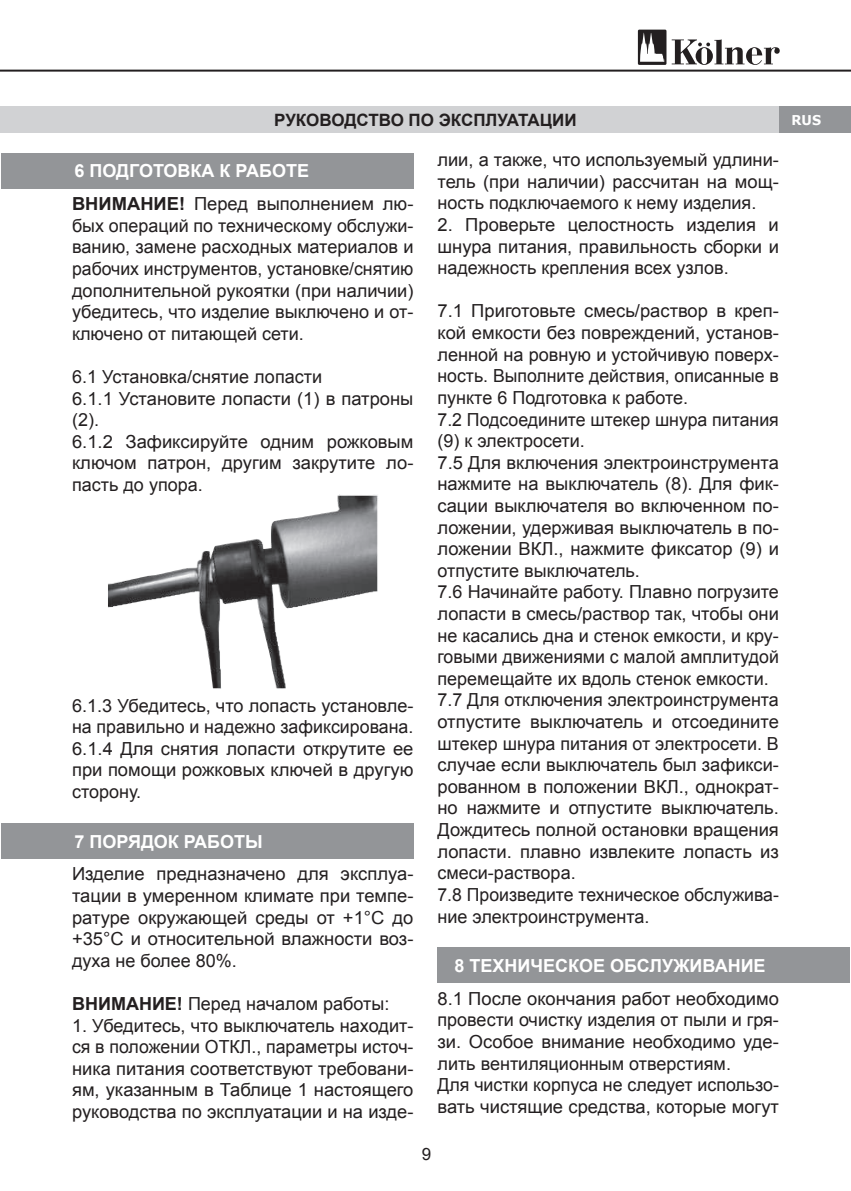
<style>
.page{position:relative;width:851px;height:1191px;background:#fff}
.page>*{position:absolute;margin:0;border:0;box-sizing:border-box;transform-origin:0 0}
.t1{font:18px/21.6px "Arial";color:#231f20;text-align:justify}
.t2{font:700 18px "Arial";color:#fff}
.t3{font:700 17px "Arial";color:#231f20}
.t4{font:17px "Arial";color:#231f20}
.t5{font:700 13.6px "Verdana";color:#fff;scale:.95 1}
.s1{font-weight:700;color:#fff}
.s2{font-weight:700}
</style>
<div class="page">
<div style="left:0;top:107px;width:850px;height:26px;background:#d1d2d4"></div>
<hr style="left:0;top:70px;width:850px;height:2px;background:#231f20">
<div style="left:778px;top:107px;width:72px;height:26px;background:#939598"></div>
<svg style="left:637px;top:30px;width:142px;height:35px"></svg>
<div style="left:1px;top:153px;width:412px;height:36px;background:#939598"></div>
<img style="left:108px;top:495px;width:270px;height:194px">
<div style="left:1px;top:823px;width:412px;height:35px;background:#939598"></div>
<div style="left:437px;top:947px;width:413px;height:36px;background:#939598"></div>
<p class="t3" style="left:274px;top:109px;width:304px">РУКОВОДСТВО ПО ЭКСПЛУАТАЦИИ</p>
<p class="t5" style="left:791px;top:110px;width:33px">RUS</p>
<p class="t1" style="left:72px;top:155px;width:343px;line-height:32.8px"><span class="s1">6 ПОДГОТОВКА К РАБОТЕ<br></span><span class="s2">ВНИМАНИЕ!</span> Перед выполнением лю-</p>
<p class="t1" style="left:72px;top:215px;width:343px">бых операций по техническому обслужи&shy;ванию, замене расходных материалов и рабочих инструментов, установке/снятию дополнительной рукоятки (при наличии) убедитесь, что изделие выключено и от&shy;ключено от питающей сети.</p>
<p class="t1" style="left:72px;top:366px;width:343px;text-align:left">6.1 Установка/снятие лопасти<br>6.1.1 Установите лопасти (1) в патроны (2).<br>6.1.2 Зафиксируйте одним рожковым ключом патрон, другим закрутите ло&shy;пасть до упора.</p>
<p class="t1" style="left:437px;top:149px;width:343px">лии, а также, что используемый удлини&shy;тель (при наличии) рассчитан на мощ&shy;ность подключаемого к нему изделия.</p>
<p class="t1" style="left:437px;top:214px;width:343px">2. Проверьте целостность изделия и шнура питания, правильность сборки и надежность крепления всех узлов.</p>
<p class="t1" style="left:437px;top:300px;width:343px;text-align:left">7.1 Приготовьте смесь/раствор в креп&shy;кой емкости без повреждений, установ&shy;ленной на ровную и устойчивую поверх&shy;ность. Выполните действия, описанные в пункте 6 Подготовка к работе.<br>7.2 Подсоедините штекер шнура питания (9) к электросети.<br>7.5 Для включения электроинструмента нажмите на выключатель (8). Для фик&shy;сации выключателя во включенном по&shy;ложении, удерживая выключатель в по&shy;ложении ВКЛ., нажмите фиксатор (9) и отпустите выключатель.<br>7.6 Начинайте работу. Плавно погрузите лопасти в смесь/раствор так, чтобы они не касались дна и стенок емкости, и кру&shy;говыми движениями с малой амплитудой перемещайте их вдоль стенок емкости.<br>7.7 Для отключения электроинструмента отпустите выключатель и отсоедините штекер шнура питания от электросети. В случае если выключатель был зафикси&shy;рованном в положении ВКЛ., однократ&shy;но нажмите и отпустите выключатель.<br>Дождитесь полной остановки вращения лопасти. плавно извлеките лопасть из смеси-раствора.<br>7.8 Произведите техническое обслужива&shy;ние электроинструмента.</p>
<p class="t2" style="left:454px;top:953px;width:312px">8 ТЕХНИЧЕСКОЕ ОБСЛУЖИВАНИЕ</p>
<p class="t1" style="left:437px;top:987px;width:343px;text-align:left">8.1 После окончания работ необходимо провести очистку изделия от пыли и гря&shy;зи. Особое внимание необходимо уде&shy;лить вентиляционным отверстиям.<br>Для чистки корпуса не следует использо&shy;вать чистящие средства, которые могут</p>
<p class="t1" style="left:72px;top:694px;width:343px">6.1.3 Убедитесь, что лопасть установле&shy;на правильно и надежно зафиксирована.<br>6.1.4 Для снятия лопасти открутите ее при помощи рожковых ключей в другую сторону.</p>
<p class="t2" style="left:74px;top:829px;width:190px">7 ПОРЯДОК РАБОТЫ</p>
<p class="t1" style="left:72px;top:863px;width:343px">Изделие предназначено для эксплуа&shy;тации в умеренном климате при темпе&shy;ратуре окружающей среды от +1°С до +35°С и относительной влажности воз&shy;духа не более 80%.</p>
<p class="t1" style="left:72px;top:993px;width:319px"><span class="s2">ВНИМАНИЕ!</span> Перед началом работы:</p>
<p class="t1" style="left:72px;top:1014px;width:343px">1. Убедитесь, что выключатель находит&shy;ся в положении ОТКЛ., параметры источ&shy;ника питания соответствуют требовани&shy;ям, указанным в Таблице 1 настоящего руководства по эксплуатации и на изде-</p>
<p class="t4" style="left:422px;top:1142px;width:11px">9</p>
</div>
